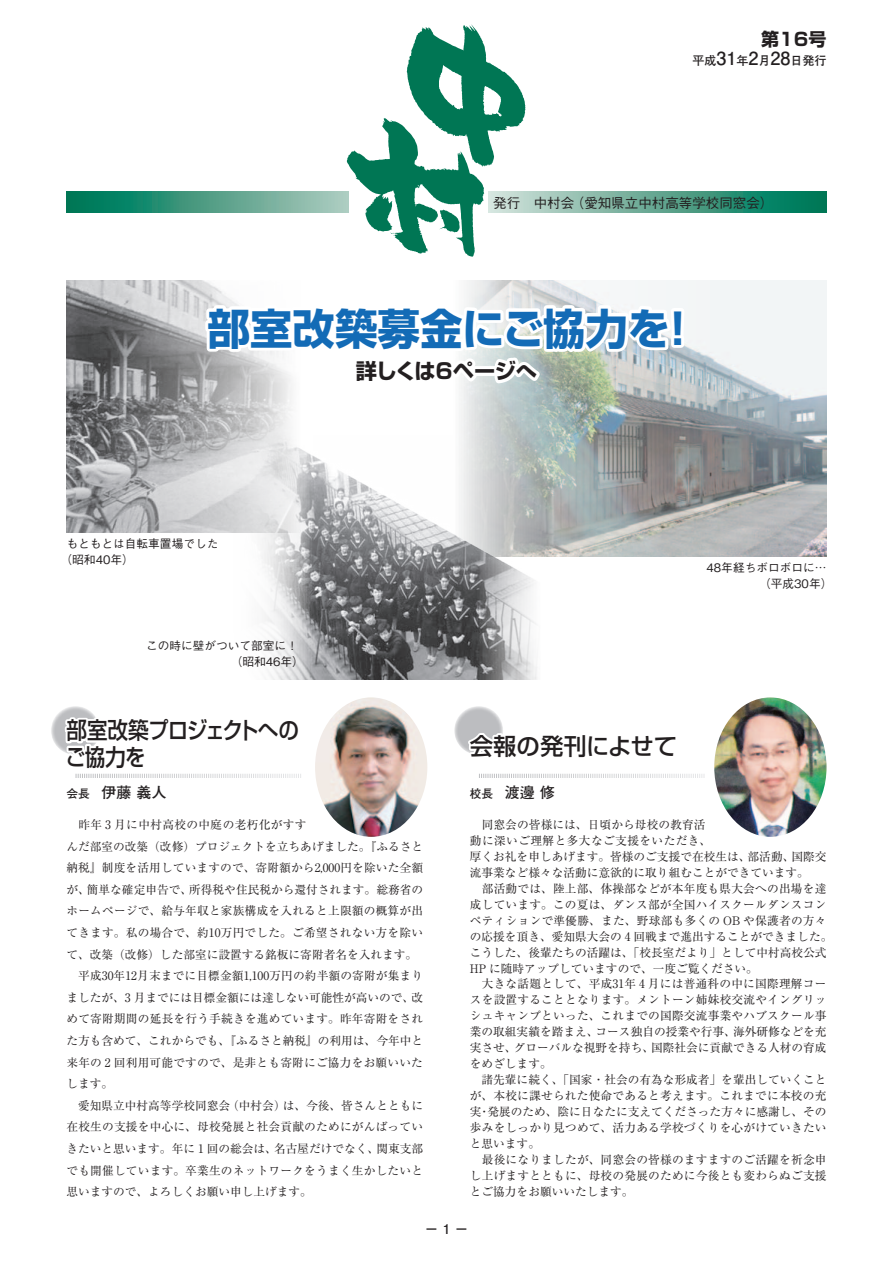
<style>
.page{position:relative;width:893px;height:1263px;background:#fff}
.page>*{position:absolute;margin:0;border:0;box-sizing:border-box;transform-origin:0 0}
.t1{font:700 42.45px "Shin Go Pro";color:#136bb6}
.t2{font:500 23.4px/26.5px "Shin Go Pro";letter-spacing:-.03em;color:#231f20;scale:.88 1}
.t3{font:500 23.4px "Shin Go Pro";letter-spacing:-.005em;color:#231f20}
.t4{font:700 21.3px "Shin Go Pro";letter-spacing:-.02em;color:#231f20}
.t5{font:700 18px "Shin Go Pro";color:#231f20}
.t6{font:700 18px "Futo Go B101 Pro";color:#231f20}
.t7{font:700 15px "Futo Go B101 Pro";color:#231f20}
.t8{font:500 13.5px "Gothic BBB Pro";color:#231f20}
.t9{font:700 13.5px "Futo Go B101 Pro";color:#231f20}
.t10{font:700 12px "Futo Go B101 Pro";color:#231f20}
.t11{font:11.7px/15.9px "Ryumin Pro";letter-spacing:.01em;color:#231f20}
.t12{font:500 11.7px/15.9px "Gothic BBB Pro";color:#231f20}
.t13{font:11.7px/15.9px "Ryumin Pro";letter-spacing:.035em;color:#231f20}
.t14{font:11.7px "Ryumin Pro";letter-spacing:.03em;color:#231f20}
.t15{font:700 11.7px "Futo Go B101 Pro";color:#231f20}
.s1{font-size:18px}
</style>
<div class="page">
<img style="left:459px;top:281px;width:367px;height:275px">
<img style="left:217px;top:435px;width:370px;height:245px">
<img style="left:66px;top:281px;width:263px;height:251px">
<svg style="left:51px;top:706px;width:49px;height:49px"></svg>
<svg style="left:454px;top:706px;width:49px;height:49px"></svg>
<svg style="left:63px;top:714px;width:238px;height:64px"></svg>
<svg style="left:464px;top:730px;width:241px;height:48px"></svg>
<svg style="left:66px;top:191px;width:281px;height:22px;background:#4c9d86"></svg>
<svg style="left:527px;top:191px;width:299px;height:22px;background:#53a18b"></svg>
<svg style="left:347px;top:24px;width:180px;height:233px"></svg>
<img style="left:315px;top:697px;width:112px;height:140px">
<img style="left:714px;top:697px;width:112px;height:140px">
<svg style="left:202px;top:300px;width:486px;height:95px"></svg>
<h3 class="t5" style="left:761px;top:24px;width:67px">第16号</h3>
<p class="t10" style="left:790px;top:51px;width:37px">日発行</p>
<h3 class="t6" style="left:716px;top:44px;width:22px">31</h3>
<p class="t10" style="left:736px;top:51px;width:36px">年 月<span class="s1">2</span></p>
<h3 class="t6" style="left:770px;top:44px;width:22px">28</h3>
<p class="t10" style="left:692px;top:51px;width:25px">平成</p>
<p class="t8" style="left:571px;top:192px;width:204px">（愛知県立中村高等学校同窓会(</p>
<p class="t8" style="left:493px;top:192px;width:82px">発行　中村会</p>
<h1 class="t1" style="left:207px;top:295px;width:464px">部室改築募金にご協力を</h1>
<h3 class="t4" style="left:356px;top:354px;width:183px">詳しくは6ページへ</h3>
<h1 class="t1" style="left:656px;top:295px;width:44px">!</h1>
<p class="t12" style="left:61px;top:535px;width:159px;text-indent:6px">もともとは自転車置場でした（昭和40年(</p>
<p class="t12" style="left:231px;top:636px;width:75px;text-indent:-85px">この時に壁がついて部室に!（昭和46年(</p>
<h2 class="t2" style="left:65px;top:714px;width:267px">部室改築プロジェクトへのご協力を</h2>
<p class="t7" style="left:102px;top:780px;width:66px">伊藤義人</p>
<p class="t15" style="left:66px;top:784px;width:37px">会長　</p>
<p class="t12" style="left:759px;top:559px;width:75px;text-indent:-53px">48年経ちボロボロに...（平成30年(</p>
<h2 class="t3" style="left:470px;top:727px;width:209px">会報の発刊によせて</h2>
<p class="t7" style="left:505px;top:780px;width:51px">渡邊修</p>
<p class="t15" style="left:470px;top:784px;width:37px">校長　</p>
<p class="t14" style="left:66px;top:815px;width:242px">　昨年 3 月に中村高校の中庭の老朽化がすす</p>
<p class="t11" style="left:66px;top:837px;width:358px">んだ部室の改築（改修）プロジェクトを立ちあげました。『ふるさと</p>
<p class="t11" style="left:66px;top:859px;width:358px">納税』制度を活用していますので、寄附額から2,000円を除いた全額</p>
<p class="t11" style="left:189px;top:881px;width:235px">所得税や住民税から還付されます。総務省の</p>
<p class="t11" style="left:87px;top:881px;width:107px">簡単な確定申告で、</p>
<p class="t11" style="left:66px;top:881px;width:25px">が、</p>
<p class="t11" style="left:66px;top:902px;width:358px">ホームページで、給与年収と家族構成を入れると上限額の概算が出</p>
<p class="t11" style="left:66px;top:924px;width:358px">てきます。私の場合で、約10万円でした。ご希望されない方を除い</p>
<p class="t11" style="left:66px;top:945px;width:352px">て、改築（改修）した部室に設置する銘板に寄附者名を入れます。</p>
<p class="t11" style="left:66px;top:967px;width:358px">　平成30年12月末までに目標金額1,100万円の約半額の寄附が集まり</p>
<p class="t11" style="left:411px;top:989px;width:13px">改</p>
<p class="t11" style="left:66px;top:989px;width:349px">ましたが、3 月までには目標金額には達しない可能性が高いので、</p>
<p class="t11" style="left:66px;top:1010px;width:358px">めて寄附期間の延長を行う手続きを進めています。昨年寄附をされ</p>
<p class="t11" style="left:66px;top:1032px;width:358px">た方も含めて、これからでも、『ふるさと納税』の利用は、今年中と</p>
<p class="t11" style="left:66px;top:1053px;width:358px">来年の 2 回利用可能ですので、是非とも寄附にご協力をお願いいた</p>
<p class="t11" style="left:66px;top:1075px;width:48px">します。</p>
<p class="t11" style="left:283px;top:1097px;width:142px">は、今後、皆さんとともに</p>
<p class="t11" style="left:227px;top:1097px;width:60px">（中村会）</p>
<p class="t11" style="left:66px;top:1097px;width:165px">　愛知県立中村高等学校同窓会</p>
<p class="t11" style="left:66px;top:1118px;width:358px">在校生の支援を中心に、母校発展と社会貢献のためにがんばってい</p>
<p class="t11" style="left:376px;top:1140px;width:48px">関東支部</p>
<p class="t11" style="left:66px;top:1137px;width:358px;line-height:21.6px">きたいと思います。年に 1 回の総会は、<br>でも開催しています。卒業生のネットワークをうまく生かしたいと思いますので、よろしくお願い申し上げます。</p>
<p class="t11" style="left:274px;top:1140px;width:107px">名古屋だけでなく、</p>
<p class="t13" style="left:470px;top:816px;width:243px">　同窓会の皆様には、日頃から母校の教育活動に深いご理解と多大なご支援をいただき、</p>
<p class="t11" style="left:470px;top:848px;width:282px">厚くお礼を申しあげます。皆様のご支援で在校生は、</p>
<p class="t11" style="left:470px;top:864px;width:341px">流事業など様々な活動に意欲的に取り組むことができています。</p>
<p class="t11" style="left:470px;top:880px;width:358px">　部活動では、陸上部、体操部などが本年度も県大会への出場を達</p>
<p class="t11" style="left:470px;top:896px;width:358px">成しています。この夏は、ダンス部が全国ハイスクールダンスコン</p>
<p class="t11" style="left:470px;top:911px;width:358px">ペティションで準優勝、また、野球部も多くの OB や保護者の方々</p>
<p class="t11" style="left:470px;top:927px;width:364px">の応援を頂き、愛知県大会の 4 回戦まで進出することができました。</p>
<p class="t11" style="left:470px;top:943px;width:358px">こうした、後輩たちの活躍は、「校長室だより」として中村高校公式</p>
<p class="t11" style="left:470px;top:959px;width:290px">HP に随時アップしていますので、一度ご覧ください。</p>
<p class="t11" style="left:470px;top:975px;width:358px">　大きな話題として、平成31年 4 月には普通科の中に国際理解コー</p>
<p class="t11" style="left:470px;top:991px;width:358px">スを設置することとなります。メントーン姉妹校交流やイングリッ</p>
<p class="t11" style="left:470px;top:1007px;width:358px">シュキャンプといった、これまでの国際交流事業やハブスクール事</p>
<p class="t11" style="left:733px;top:1023px;width:95px">海外研修などを充</p>
<p class="t11" style="left:748px;top:848px;width:48px">部活動、</p>
<p class="t11" style="left:791px;top:848px;width:37px">国際交</p>
<p class="t11" style="left:596px;top:1023px;width:142px">コース独自の授業や行事、</p>
<p class="t11" style="left:470px;top:1023px;width:130px">業の取組実績を踏まえ、</p>
<p class="t11" style="left:651px;top:1039px;width:177px">国際社会に貢献できる人材の育成</p>
<p class="t11" style="left:514px;top:1039px;width:142px">グローバルな視野を持ち、</p>
<p class="t11" style="left:470px;top:1039px;width:48px">実させ、</p>
<p class="t11" style="left:470px;top:1055px;width:83px">をめざします。</p>
<p class="t11" style="left:470px;top:1071px;width:358px">　諸先輩に続く、「国家・社会の有為な形成者」を輩出していくこと</p>
<p class="t11" style="left:470px;top:1087px;width:358px">が、本校に課せられた使命であると考えます。これまでに本校の充</p>
<p class="t11" style="left:487px;top:1103px;width:341px">発展のため、陰に日なたに支えてくださった方々に感謝し、その</p>
<p class="t11" style="left:470px;top:1103px;width:358px">実<br>歩みをしっかり見つめて、活力ある学校づくりを心がけていきたいと思います。<br>　最後になりましたが、同窓会の皆様のますますのご活躍を祈念申し上げますとともに、母校の発展のために今後とも変わらぬご支援とご協力をお願いいたします。</p>
<p class="t11" style="left:479px;top:1103px;width:13px">・</p>
<p class="t9" style="left:425px;top:1218px;width:45px">－ －1</p>
</div>
